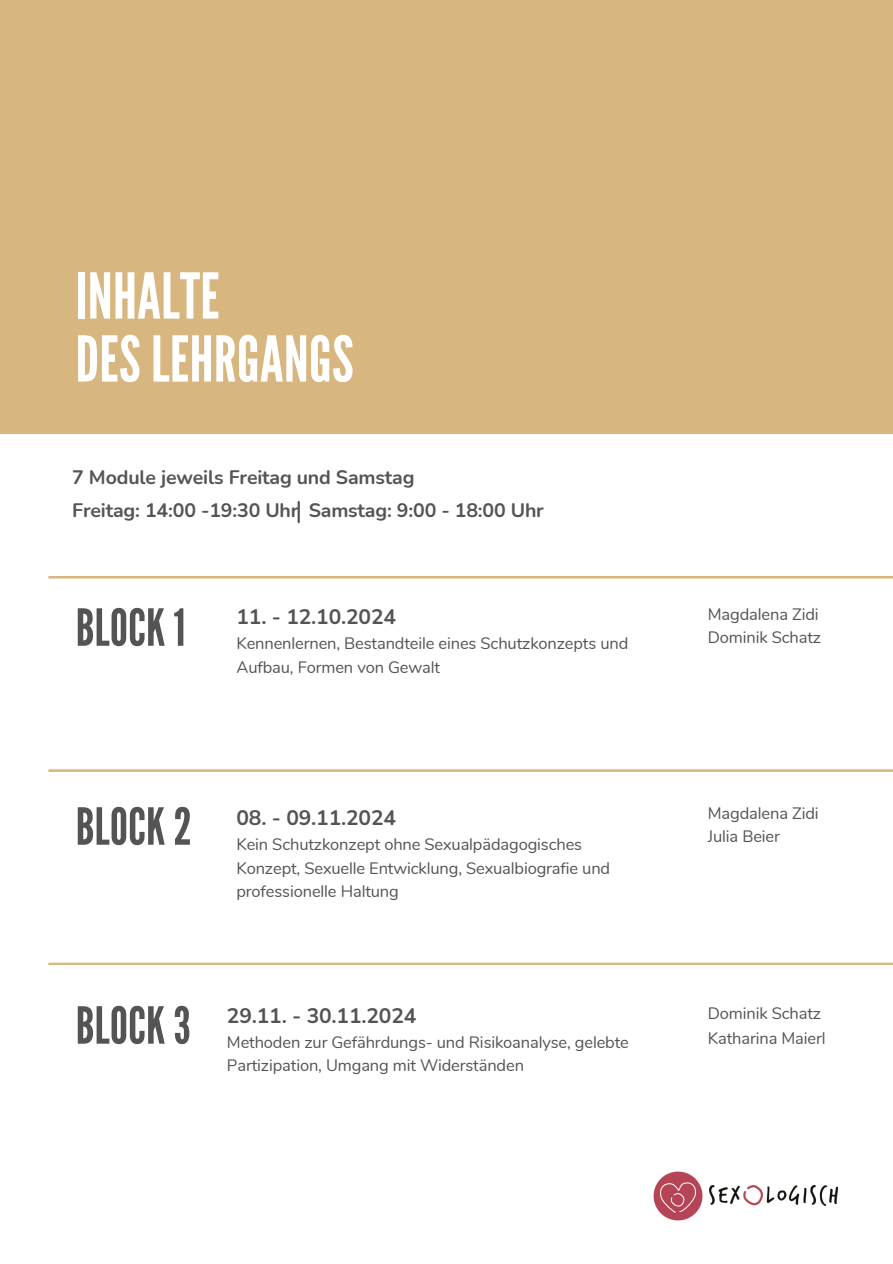
<style>
.page{position:relative;width:893px;height:1264px;background:#fff}
.page>*{position:absolute;margin:0;border:0;box-sizing:border-box;transform-origin:0 0}
.t1{font:63px/63px "League Gothic";letter-spacing:.005em;color:#fff}
.t2{font:51px "League Gothic";letter-spacing:.005em;color:#555454}
.t3{font:700 21px "Nunito";letter-spacing:-.01em;color:#555454}
.t4{font:700 19.5px/32.7px "Nunito";letter-spacing:-.01em;color:#555454}
.t5{font:16.5px/23.7px "Nunito";letter-spacing:-.01em;color:#555454}
</style>
<div class="page">
<div style="left:0;top:0;width:892px;height:434px;background:#d8b67f"></div>
<hr style="left:48px;top:576px;width:844px;height:2px;background:#d8b67f">
<hr style="left:297px;top:502px;width:3px;height:20px;background:#555454">
<svg style="left:48px;top:769px;width:844px;height:2px;background:#dec294"></svg>
<svg style="left:48px;top:962px;width:844px;height:3px;background:#e0c69b"></svg>
<img style="left:709px;top:1185px;width:128px;height:20px">
<img style="left:653px;top:1171px;width:50px;height:50px">
<h3 class="t1" style="left:76px;top:266px;width:279px">INHALTE<br>DES LEHRGANGS</h3>
<h1 class="t4" style="left:72px;top:461px;width:473px">7 Module jeweils Freitag und Samstag<br>Freitag: 14:00 -19:30 Uhr Samstag: 9:00 - 18:00 Uhr</h1>
<h2 class="t2" style="left:76px;top:598px;width:111px">BLOCK 1</h2>
<p class="t3" style="left:236px;top:603px;width:161px">11. - 12.10.2024</p>
<p class="t5" style="left:236px;top:632px;width:393px">Kennenlernen, Bestandteile eines Schutzkonzepts und<br>Aufbau, Formen von Gewalt</p>
<p class="t2" style="left:76px;top:797px;width:118px">BLOCK 2</p>
<p class="t3" style="left:236px;top:804px;width:161px">08. - 09.11.2024</p>
<p class="t5" style="left:236px;top:832px;width:375px">Kein Schutzkonzept ohne Sexualpädagogisches<br>Konzept, Sexuelle Entwicklung, Sexualbiografie und professionelle Haltung</p>
<p class="t2" style="left:76px;top:996px;width:116px">BLOCK 3</p>
<p class="t3" style="left:227px;top:1001px;width:191px">29.11. - 30.11.2024</p>
<p class="t5" style="left:227px;top:1030px;width:403px">Methoden zur Gefährdungs- und Risikoanalyse, gelebte<br>Partizipation, Umgang mit Widerständen</p>
<h2 class="t5" style="left:707px;top:602px;width:112px">Magdalena Zidi</h2>
<p class="t5" style="left:707px;top:626px;width:115px">Dominik Schatz</p>
<p class="t5" style="left:707px;top:801px;width:112px">Magdalena Zidi</p>
<h2 class="t5" style="left:707px;top:825px;width:74px">Julia Beier</h2>
<p class="t5" style="left:707px;top:1001px;width:119px;line-height:24.8px">Dominik Schatz<br>Katharina Maierl</p>
</div>
